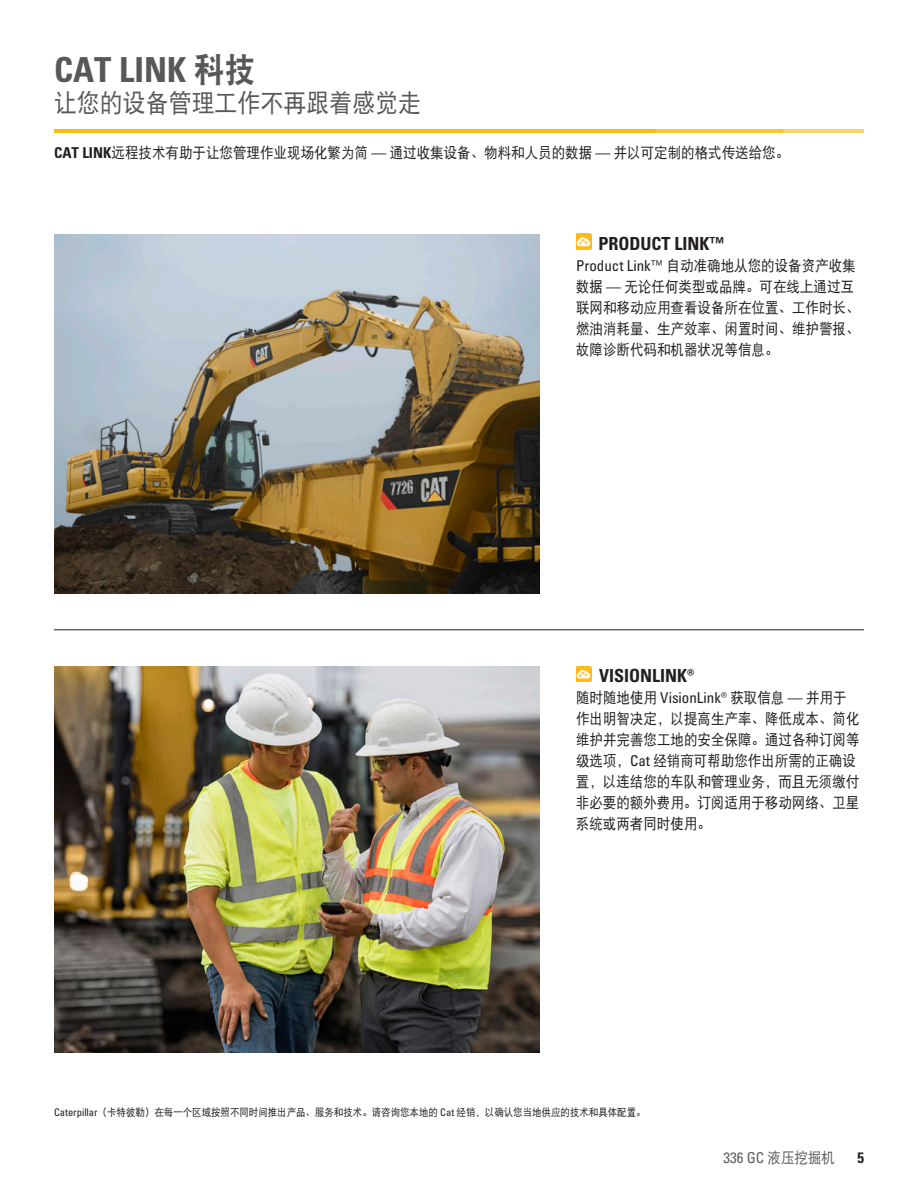
<style>
.page{position:relative;width:918px;height:1188px;background:#fff}
.page>*{position:absolute;margin:0;border:0;box-sizing:border-box;transform-origin:0 0}
.t1{font:34.5px "Univers LTCYR 67 Bold Cond";color:#57585a}
.t2{font:25.5px "DFP Hei W5";color:#57585a;scale:.9 1}
.t3{font:18px "Univers LTCYR 67 Bold Cond";color:#231f20}
.t4{font:15px/21px "DFP Hei W5";color:#231f20;scale:.9 1}
.t5{font:condensed 15px "Univers LTCYR 57";color:#5d6163}
.t6{font:15px "Univers LTCYR 67 Bold Cond";color:#231f20}
.t7{font:10.5px "DFP Hei W5";color:#231f20;scale:.9 1}
.s1{font-family:"DFP Hei W9"}
.s2{font-family:"Univers LTCYR 67 Bold Cond"}
.s3{font-family:"Univers LTCYR 57";font-stretch:condensed}
.s4{font-family:"DFP Hei W5";font-stretch:normal}
</style>
<div class="page">
<img style="left:54px;top:234px;width:486px;height:360px">
<img style="left:576px;top:234px;width:16px;height:16px">
<img style="left:576px;top:666px;width:16px;height:16px">
<img style="left:54px;top:666px;width:486px;height:387px">
<hr style="left:54px;top:129px;width:601px;height:4px;background:#fcba13">
<hr style="left:654px;top:129px;width:128px;height:4px;background:#fcc437">
<hr style="left:782px;top:129px;width:82px;height:4px;background:#fdd266">
<hr style="left:54px;top:630px;width:810px;height:1px;background:#231f20">
<h1 class="t1" style="left:54px;top:48px;width:204px">CAT LINK <span class="s1">科技</span></h1>
<h2 class="t2" style="left:54px;top:89px;width:410px">让您的设备管理工作不再跟着感觉走</h2>
<p class="t4" style="left:54px;top:141px;width:819px"><span class="s2">CAT LINK</span>远程技术有助于让您管理作业现场化繁为简 <span class="s3">—</span> 通过收集设备、物料和人员的数据 <span class="s3">—</span> 并以可定制的格式传送给您。</p>
<p class="t3" style="left:598px;top:232px;width:128px">PRODUCT LINK™</p>
<p class="t4" style="left:576px;top:255px;width:317px"><span class="s3">Product Link™</span> 自动准确地从您的设备资产收集数据 <span class="s3">—</span> 无论任何类型或品牌。可在线上通过互联网和移动应用查看设备所在位置、工作时长、燃油消耗量、生产效率、闲置时间、维护警报、故障诊断代码和机器状况等信息。</p>
<p class="t3" style="left:599px;top:664px;width:97px">VISIONLINK®</p>
<p class="t4" style="left:576px;top:687px;width:317px">随时随地使用 <span class="s3">VisionLink®</span> 获取信息 <span class="s3">—</span> 并用于作出明智决定，以提高生产率、降低成本、简化维护并完善您工地的安全保障。通过各种订阅等级选项，<span class="s3">Cat</span> 经销商可帮助您作出所需的正确设置，以连结您的车队和管理业务，而且无须缴付非必要的额外费用。订阅适用于移动网络、卫星系统或两者同时使用。</p>
<p class="t7" style="left:54px;top:1107px;width:659px"><span class="s3">Caterpillar</span>（卡特彼勒）在每一个区域按照不同时间推出产品、服务和技术。请咨询您本地的 <span class="s3">Cat</span> 经销，以确认您当地供应的技术和具体配置。</p>
<p class="t5" style="left:723px;top:1148px;width:113px">336 GC <span class="s4">液压挖掘机</span></p>
<p class="t6" style="left:857px;top:1148px;width:8px">5</p>
</div>
